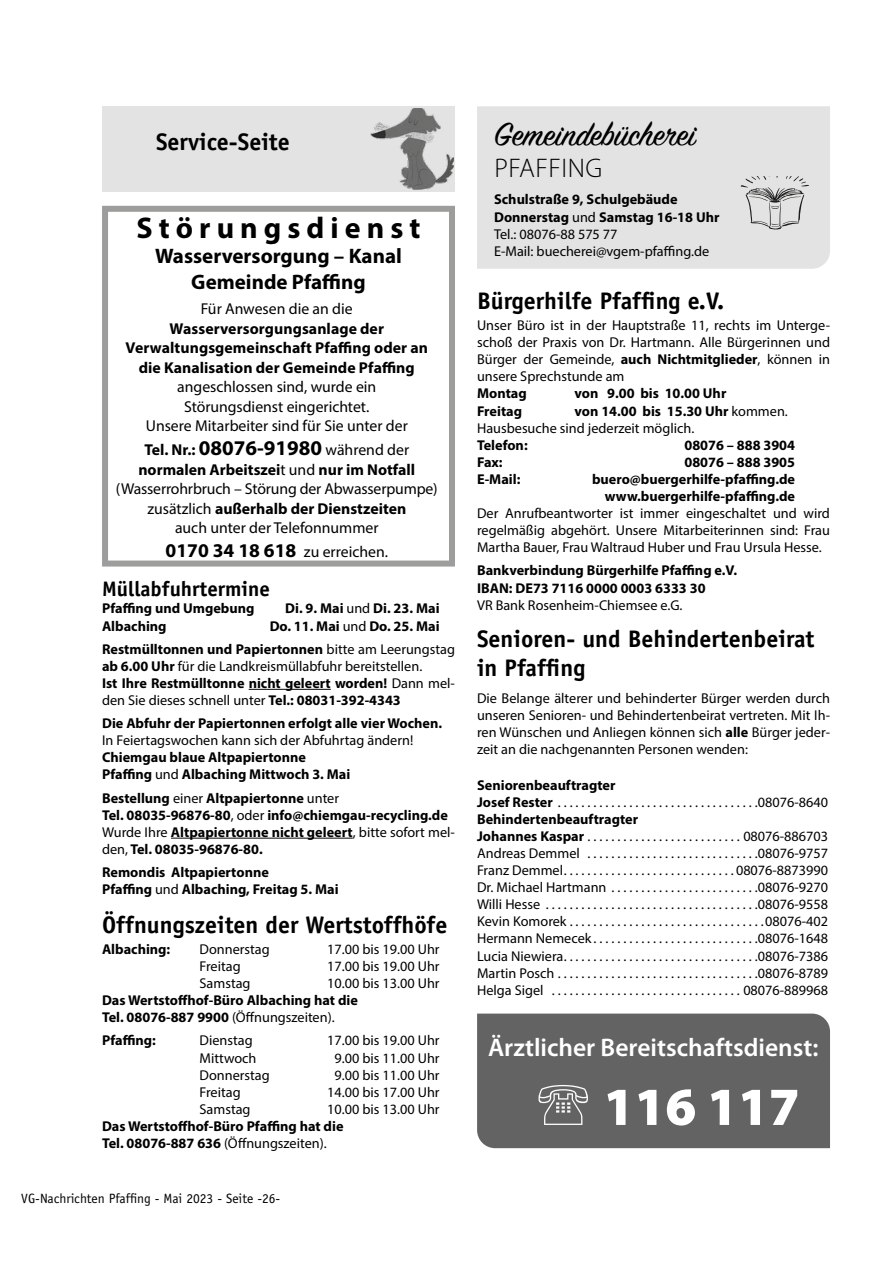
<style>
.page{position:relative;width:893px;height:1263px;background:#fff}
.page>*{position:absolute;margin:0;border:0;box-sizing:border-box;transform-origin:0 0}
.t1{font:900 54px "Myriad Pro";color:#fff}
.t2{font:36px "Sign Painter House Script";color:#000}
.t3{font:700 30px "Myriad Pro";color:#000}
.t4{font:300 27px "Myriad Pro";letter-spacing:.02em;color:#000}
.t5{font:600 25.5px "Myriad Pro";color:#fff}
.t6{font:700 24px/28.8px "Officina Sans Std";color:#000}
.t7{font:700 21px/25.5px "Myriad Pro";color:#000;text-align:center}
.t8{font:700 21px "Officina Sans Std";color:#000}
.t9{font:15.75px/19.5px "Myriad Pro";color:#000;text-align:center}
.t10{font:700 15.75px/19.5px "Myriad Pro";letter-spacing:.005em;color:#000;text-align:center}
.t11{font:14.25px/17.1px "Myriad Pro";color:#000;text-align:justify}
.t12{font:700 14.25px/17.1px "Myriad Pro";color:#000}
.t13{font:13.5px "Officina Sans Std";color:#000}
.s1{font-size:15.75px}
.s2{font-weight:400;font-size:15.75px}
.s3{font-weight:700}
.s4{font-weight:700;font-size:19.5px}
.s5{font-weight:400}
</style>
<div class="page">
<div style="left:477px;top:1013px;width:353px;height:135px;background:#646363"></div>
<div style="left:477px;top:106px;width:353px;height:163px;background:#e3e3e3"></div>
<svg style="left:741px;top:176px;width:68px;height:53px;background:#c8c8c8"></svg>
<div style="left:102px;top:106px;width:353px;height:85px;background:#e3e3e3"></div>
<img style="left:371px;top:108px;width:83px;height:81px">
<div style="left:102px;top:206px;width:353px;height:360px;border:6px solid #9d9d9c"></div>
<hr style="left:249px;top:689px;width:82px;height:1px;background:#000">
<hr style="left:171px;top:838px;width:182px;height:1px;background:#000">
<div style="left:538px;top:1084px;width:50px;height:41px;background:#646363"></div>
<h3 class="t6" style="left:156px;top:127px;width:135px">Service-Seite</h3>
<h3 class="t3" style="left:137px;top:208px;width:285px">S t ö r u n g s d i e n s t</h3>
<h3 class="t7" style="left:155px;top:243px;width:248px">Wasserversorgung – Kanal<br>Gemeinde Pfaffing</h3>
<p class="t9" style="left:201px;top:299px;width:153px">Für Anwesen die an die</p>
<p class="t10" style="left:126px;top:318px;width:304px">Wasserversorgungsanlage der<br>Verwaltungsgemeinschaft Pfaffing oder an die Kanalisation der Gemeinde Pfaffing</p>
<p class="t9" style="left:146px;top:377px;width:263px">angeschlossen sind, wurde ein<br>Störungsdienst eingerichtet.<br>Unsere Mitarbeiter sind für Sie unter der</p>
<h3 class="t7" style="left:144px;top:435px;width:266px"><span class="s1">Tel. Nr.:</span> 08076-91980 <span class="s2">während der</span></h3>
<p class="t9" style="left:116px;top:459px;width:323px"><span class="s3">normalen Arbeitszei</span>t und <span class="s3">nur im Notfall </span>(Wasserrohrbruch – Störung der Abwasserpumpe) zusätzlich <span class="s3">außerhalb der Dienstzeiten<br></span>auch unter der Telefonnummer</p>
<p class="t9" style="left:166px;top:542px;width:224px"><span class="s4">0170 34 18 618</span> zu erreichen.</p>
<h3 class="t8" style="left:102px;top:576px;width:169px">Müllabfuhrtermine</h3>
<p class="t12" style="left:102px;top:600px;width:154px">Pfaffing und Umgebung</p>
<p class="t12" style="left:285px;top:600px;width:156px">Di. 9. Mai <span class="s5">und</span> Di. 23. Mai</p>
<p class="t12" style="left:102px;top:617px;width:66px">Albaching</p>
<p class="t12" style="left:102px;top:614px;width:354px;line-height:23.1px;text-indent:168px">Do. 11. Mai <span class="s5">und</span> Do. 25. Mai<br>Restmülltonnen und Papiertonnen <span class="s5">bitte am Leerungstag</span></p>
<p class="t11" style="left:102px;top:657px;width:354px;text-align:left"><span class="s3">ab 6.00 Uhr</span> für die Landkreismüllabfuhr bereitstellen.<br><span class="s3">Ist Ihre Restmülltonne nicht geleert worden!</span> Dann mel&shy;den Sie dieses schnell unter <span class="s3">Tel.: 08031-392-4343</span></p>
<p class="t12" style="left:102px;top:714px;width:342px">Die Abfuhr der Papiertonnen erfolgt alle vier Wochen.</p>
<p class="t11" style="left:102px;top:732px;width:313px">In Feiertagswochen kann sich der Abfuhrtag ändern!</p>
<p class="t12" style="left:102px;top:748px;width:250px">Chiemgau blaue Altpapiertonne<br>Pfaffing <span class="s5">und</span> Albaching Mittwoch 3. Mai</p>
<p class="t12" style="left:102px;top:789px;width:354px">Bestellung <span class="s5">einer</span> Altpapiertonne <span class="s5">unter<br></span>Tel. 08035-96876-80<span class="s5">, oder</span> info@chiemgau-recycling.de <span class="s5">Wurde Ihre</span> Altpapiertonne nicht geleert<span class="s5">, bitte sofort mel&shy;den,</span> Tel. 08035-96876-80.</p>
<p class="t12" style="left:102px;top:863px;width:238px">Remondis Altpapiertonne<br>Pfaffing <span class="s5">und</span> Albaching, Freitag 5. Mai</p>
<h3 class="t6" style="left:102px;top:910px;width:347px">Öffnungszeiten der Wertstoffhöfe</h3>
<p class="t12" style="left:102px;top:940px;width:70px">Albaching:</p>
<p class="t11" style="left:200px;top:940px;width:72px">Donnerstag</p>
<p class="t11" style="left:327px;top:940px;width:114px">17.00 bis 19.00 Uhr</p>
<p class="t11" style="left:200px;top:957px;width:43px">Freitag</p>
<p class="t11" style="left:327px;top:957px;width:114px">17.00 bis 19.00 Uhr</p>
<p class="t11" style="left:200px;top:974px;width:53px">Samstag</p>
<p class="t11" style="left:327px;top:974px;width:114px">10.00 bis 13.00 Uhr</p>
<p class="t12" style="left:102px;top:991px;width:257px">Das Wertstoffhof-Büro Albaching hat die<br>Tel. 08076-887 9900 <span class="s5">(Öffnungszeiten).</span></p>
<p class="t12" style="left:102px;top:1031px;width:55px">Pfaffing:</p>
<p class="t11" style="left:200px;top:1032px;width:55px">Dienstag</p>
<p class="t11" style="left:327px;top:1032px;width:114px">17.00 bis 19.00 Uhr</p>
<p class="t11" style="left:200px;top:1049px;width:58px">Mittwoch</p>
<p class="t11" style="left:335px;top:1049px;width:107px">9.00 bis 11.00 Uhr</p>
<p class="t11" style="left:200px;top:1066px;width:72px">Donnerstag</p>
<p class="t11" style="left:335px;top:1066px;width:107px">9.00 bis 11.00 Uhr</p>
<p class="t11" style="left:200px;top:1083px;width:43px">Freitag</p>
<p class="t11" style="left:327px;top:1083px;width:114px">14.00 bis 17.00 Uhr</p>
<p class="t11" style="left:200px;top:1100px;width:53px">Samstag</p>
<p class="t11" style="left:327px;top:1100px;width:114px">10.00 bis 13.00 Uhr</p>
<p class="t12" style="left:102px;top:1117px;width:243px">Das Wertstoffhof-Büro Pfaffing hat die<br>Tel. 08076-887 636 <span class="s5">(Öffnungszeiten).</span></p>
<p class="t13" style="left:21px;top:1190px;width:261px">VG-Nachrichten Pfaffing - Mai 2023 - Seite -26-</p>
<h2 class="t2" style="left:494px;top:112px;width:203px">Gemeindebücherei</h2>
<h3 class="t4" style="left:494px;top:152px;width:110px">PFAFFING</h3>
<p class="t11" style="left:494px;top:191px;width:227px;text-align:left"><span class="s3">Schulstraße 9, Schulgebäude<br>Donnerstag</span> und <span class="s3">Samstag 16-18 Uhr<br></span>Tel.: 08076-88 575 77<br>E-Mail: buecherei@vgem-pfaffing.de</p>
<h3 class="t6" style="left:477px;top:286px;width:249px">Bürgerhilfe Pfaffing e.V.</h3>
<p class="t11" style="left:477px;top:316px;width:354px">Unser Büro ist in der Hauptstraße 11, rechts im Unterge&shy;schoß der Praxis von Dr. Hartmann. Alle Bürgerinnen und Bürger der Gemeinde, <span class="s3">auch Nichtmitglieder</span>, können in unsere Sprechstunde am</p>
<p class="t12" style="left:477px;top:385px;width:51px">Montag</p>
<p class="t12" style="left:575px;top:385px;width:153px">von 9.00 bis 10.00 Uhr</p>
<p class="t12" style="left:477px;top:402px;width:47px">Freitag</p>
<p class="t11" style="left:477px;top:402px;width:312px;text-indent:97px"><span class="s3">von 14.00 bis 15.30 Uhr</span> kommen.<br>Hausbesuche sind jederzeit möglich.</p>
<p class="t12" style="left:477px;top:436px;width:52px">Telefon:</p>
<p class="t12" style="left:684px;top:436px;width:112px">08076 – 888 3904</p>
<p class="t12" style="left:477px;top:453px;width:27px">Fax:</p>
<p class="t12" style="left:684px;top:453px;width:112px">08076 – 888 3905</p>
<p class="t12" style="left:477px;top:470px;width:45px">E-Mail:</p>
<p class="t12" style="left:592px;top:470px;width:205px;text-align:right">buero@buergerhilfe-pfaffing.de www.buergerhilfe-pfaffing.de</p>
<p class="t11" style="left:477px;top:505px;width:354px">Der Anrufbeantworter ist immer eingeschaltet und wird regelmäßig abgehört. Unsere Mitarbeiterinnen sind: Frau Martha Bauer, Frau Waltraud Huber und Frau Ursula Hesse.</p>
<p class="t12" style="left:477px;top:562px;width:262px">Bankverbindung Bürgerhilfe Pfaffing e.V.<br>IBAN: DE73 7116 0000 0003 6333 30</p>
<p class="t11" style="left:477px;top:596px;width:207px">VR Bank Rosenheim-Chiemsee e.G.</p>
<h3 class="t6" style="left:477px;top:624px;width:339px">Senioren- und Behindertenbeirat in Pfaffing</h3>
<p class="t11" style="left:477px;top:689px;width:354px">Die Belange älterer und behinderter Bürger werden durch unseren Senioren- und Behindertenbeirat vertreten. Mit Ih&shy;ren Wünschen und Anliegen können sich <span class="s3">alle</span> Bürger jeder&shy;zeit an die nachgenannten Personen wenden:</p>
<p class="t11" style="left:477px;top:776px;width:140px"><span class="s3">Seniorenbeauftragter<br>Josef Rester</span> .................................</p>
<p class="t11" style="left:758px;top:793px;width:72px">08076-8640</p>
<p class="t12" style="left:477px;top:810px;width:163px">Behindertenbeauftragter<br>Johannes Kaspar <span class="s5">...........................</span></p>
<p class="t11" style="left:743px;top:827px;width:86px">08076-886703</p>
<p class="t11" style="left:477px;top:844px;width:110px">Andreas Demmel .............................</p>
<p class="t11" style="left:758px;top:844px;width:72px">08076-9757</p>
<p class="t11" style="left:477px;top:861px;width:91px">Franz Demmel ............................</p>
<p class="t11" style="left:736px;top:861px;width:94px">08076-8873990</p>
<p class="t11" style="left:477px;top:878px;width:134px">Dr. Michael Hartmann .........................</p>
<p class="t11" style="left:758px;top:878px;width:72px">08076-9270</p>
<p class="t11" style="left:477px;top:896px;width:73px">Willi Hesse ...................................</p>
<p class="t11" style="left:477px;top:896px;width:353px;text-indent:281px">08076-9558<br>Kevin Komorek . . . . . . . . . . . . . . . . . . . . . . . . . . . . . . . . .08076-402<br>Hermann Nemecek ...........................</p>
<p class="t11" style="left:758px;top:930px;width:72px">08076-1648</p>
<p class="t11" style="left:477px;top:947px;width:91px">Lucia Niewiera ................................</p>
<p class="t11" style="left:758px;top:947px;width:72px">08076-7386</p>
<p class="t11" style="left:477px;top:964px;width:85px">Martin Posch .................................</p>
<p class="t11" style="left:758px;top:964px;width:72px">08076-8789</p>
<p class="t11" style="left:477px;top:981px;width:74px">Helga Sigel .................................</p>
<p class="t11" style="left:743px;top:981px;width:86px">08076-889968</p>
<h3 class="t5" style="left:488px;top:1031px;width:332px">Ärztlicher Bereitschaftsdienst:</h3>
<h1 class="t1" style="left:603px;top:1076px;width:198px">116 117</h1>
</div>
